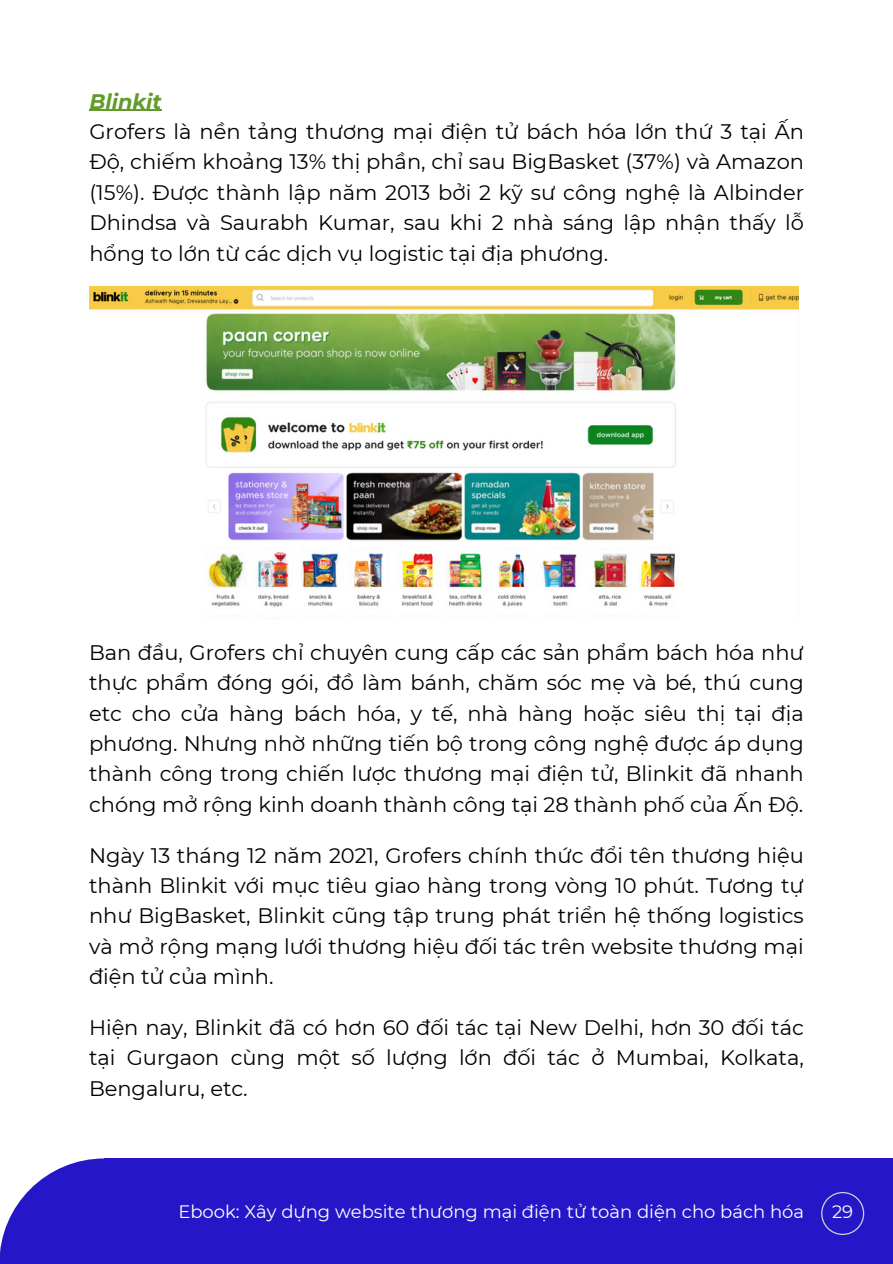
<style>
.page{position:relative;width:893px;height:1264px;background:#fff}
.page>*{position:absolute;margin:0;border:0;box-sizing:border-box;transform-origin:0 0}
.t1{font:21px/30.3px "Montserrat";color:#000;text-align:justify}
.t2{font:italic 700 21px "Montserrat";color:#629a2b}
.t3{font:18px "Montserrat";color:#fff}
</style>
<div class="page">
<svg style="left:0;top:1158px;width:104px;height:105px;fill:#2516c7"></svg>
<div style="left:104px;top:1158px;width:788px;height:105px;background:#2516c7"></div>
<svg style="left:821px;top:1192px;width:43px;height:42px"></svg>
<img style="left:89px;top:286px;width:709px;height:321px">
<hr style="left:89px;top:110px;width:72px;height:1px;background:#629a2b">
<p class="t2" style="left:89px;top:88px;width:74px">Blinkit</p>
<p class="t1" style="left:89px;top:116px;width:716px">Grofers là nền tảng thương mại điện tử bách hóa lớn thứ 3 tại Ấn Độ, chiếm khoảng 13% thị phần, chỉ sau BigBasket (37%) và Amazon (15%). Được thành lập năm 2013 bởi 2 kỹ sư công nghệ là Albinder Dhindsa và Saurabh Kumar, sau khi 2 nhà sáng lập nhận thấy lỗ hổng to lớn từ các dịch vụ logistic tại địa phương.</p>
<p class="t1" style="left:89px;top:637px;width:716px">Ban đầu, Grofers chỉ chuyên cung cấp các sản phẩm bách hóa như thực phẩm đóng gói, đồ làm bánh, chăm sóc mẹ và bé, thú cung etc cho cửa hàng bách hóa, y tế, nhà hàng hoặc siêu thị tại địa phương. Nhưng nhờ những tiến bộ trong công nghệ được áp dụng thành công trong chiến lược thương mại điện tử, Blinkit đã nhanh chóng mở rộng kinh doanh thành công tại 28 thành phố của Ấn Độ.</p>
<p class="t1" style="left:89px;top:839px;width:716px">Ngày 13 tháng 12 năm 2021, Grofers chính thức đổi tên thương hiệu thành Blinkit với mục tiêu giao hàng trong vòng 10 phút. Tương tự như BigBasket, Blinkit cũng tập trung phát triển hệ thống logistics và mở rộng mạng lưới thương hiệu đối tác trên website thương mại điện tử của mình.</p>
<p class="t1" style="left:89px;top:1012px;width:716px">Hiện nay, Blinkit đã có hơn 60 đối tác tại New Delhi, hơn 30 đối tác tại Gurgaon cùng một số lượng lớn đối tác ở Mumbai, Kolkata, Bengaluru, etc.</p>
<p class="t3" style="left:178px;top:1200px;width:627px">Ebook: Xây dựng website thương mại điện tử toàn diện cho bách hóa</p>
<p class="t3" style="left:832px;top:1200px;width:23px">29</p>
</div>
